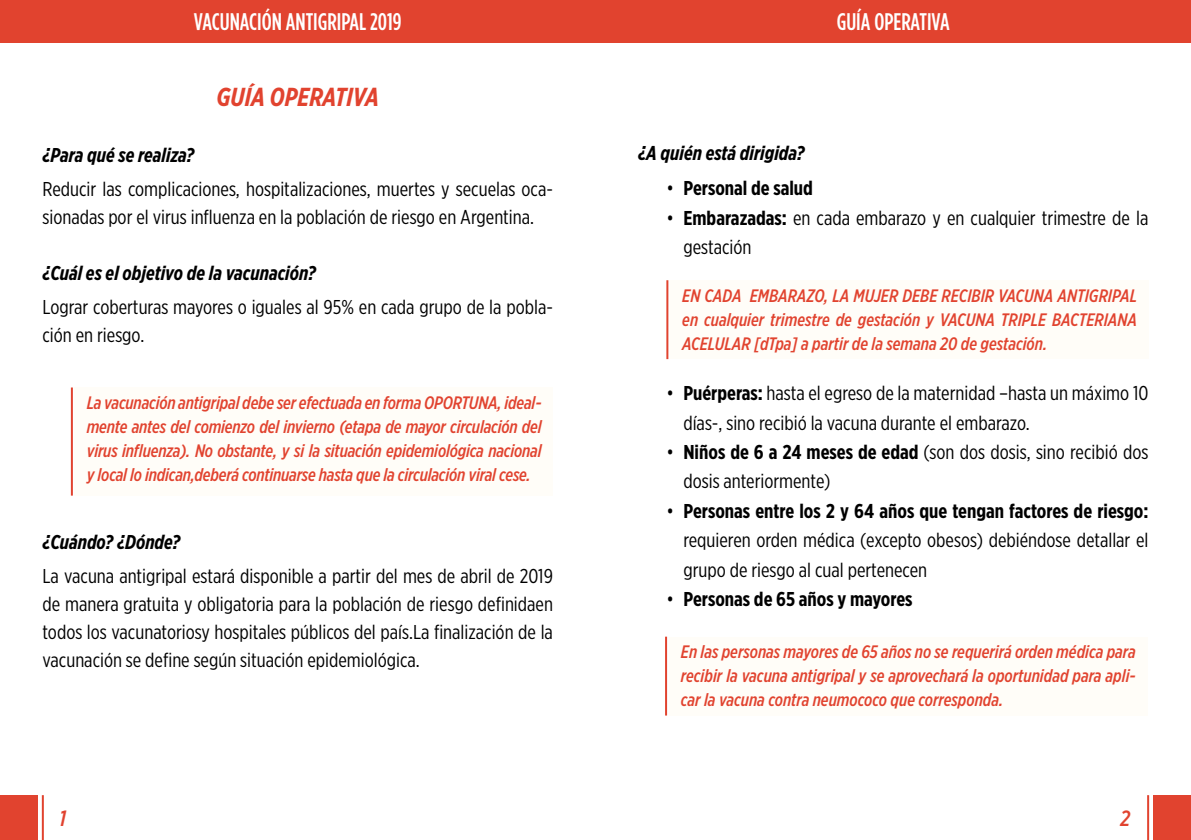
<style>
.page{position:relative;width:1191px;height:840px;background:#fff}
.page>*{position:absolute;margin:0;border:0;box-sizing:border-box;transform-origin:0 0}
.t1{font:italic 700 26px "Gotham X Narrow";color:#e1432f}
.t2{font:500 24px "Gotham Condensed";color:#fff}
.t3{font:italic 500 22px "Gotham X Narrow";color:#e1432f}
.t4{font:20px/28px "Gotham X Narrow";color:#000}
.t5{font:italic 700 20px "Gotham X Narrow";color:#000}
.t6{font:700 20px "Gotham X Narrow";color:#000}
.t7{font:italic 500 18px/24px "Gotham X Narrow";color:#e1432f;text-align:justify}
.s1{font-weight:400}
.s2{font-weight:700}
</style>
<div class="page">
<div style="left:0;top:0;width:1191px;height:43px;background:#e1432f"></div>
<div style="left:0;top:794px;width:38px;height:45px;background:#e1432f"></div>
<hr style="left:42px;top:794px;width:2px;height:45px;background:#e1432f">
<div style="left:1153px;top:794px;width:38px;height:45px;background:#e1432f"></div>
<hr style="left:1147px;top:794px;width:2px;height:45px;background:#e1432f">
<div style="left:75px;top:387px;width:478px;height:108px;background:#fffdf8"></div>
<hr style="left:71px;top:387px;width:2px;height:108px;background:#e1432f">
<div style="left:670px;top:280px;width:478px;height:79px;background:#fffdf8"></div>
<hr style="left:666px;top:280px;width:2px;height:79px;background:#e1432f">
<div style="left:669px;top:636px;width:478px;height:79px;background:#fffdf8"></div>
<hr style="left:665px;top:636px;width:2px;height:79px;background:#e1432f">
<p class="t2" style="left:194px;top:8px;width:209px">VACUNACIÓN ANTIGRIPAL 2019</p>
<p class="t2" style="left:836px;top:8px;width:114px">GUÍA OPERATIVA</p>
<h1 class="t1" style="left:216px;top:81px;width:164px">GUÍA OPERATIVA</h1>
<p class="t5" style="left:43px;top:143px;width:153px">¿Para qué se realiza?</p>
<p class="t4" style="left:43px;top:174px;width:512px">Reducir las complicaciones, hospitalizaciones, muertes y secuelas oca&shy;sionadas por el virus influenza en la población de riesgo en Argentina.</p>
<p class="t5" style="left:43px;top:260px;width:275px">¿Cuál es el objetivo de la vacunación?</p>
<p class="t4" style="left:43px;top:292px;width:512px">Lograr coberturas mayores o iguales al 95% en cada grupo de la pobla&shy;ción en riesgo.</p>
<p class="t7" style="left:87px;top:390px;width:456px">La vacunación antigripal debe ser efectuada en forma OPORTUNA, ideal&shy;mente antes del comienzo del invierno (etapa de mayor circulación del virus influenza). No obstante, y si la situación epidemiológica nacional y local lo indican,deberá continuarse hasta que la circulación viral cese.</p>
<p class="t5" style="left:43px;top:529px;width:139px">¿Cuándo? ¿Dónde?</p>
<p class="t4" style="left:43px;top:561px;width:512px;text-align:justify">La vacuna antigripal estará disponible a partir del mes de abril de 2019 de manera gratuita y obligatoria para la población de riesgo definidaen todos los vacunatoriosy hospitales públicos del país.La finalización de la vacunación se define según situación epidemiológica.</p>
<p class="t5" style="left:638px;top:141px;width:168px">¿A quién está dirigida?</p>
<p class="t6" style="left:666px;top:176px;width:148px"><span class="s1">•</span> Personal de salud</p>
<p class="t4" style="left:683px;top:202px;width:466px;line-height:29.4px;text-indent:-17px">• <span class="s2">Embarazadas:</span> en cada embarazo y en cualquier trimestre de la gestación</p>
<p class="t7" style="left:682px;top:283px;width:456px">EN CADA EMBARAZO, LA MUJER DEBE RECIBIR VACUNA ANTIGRIPAL en cualquier trimestre de gestación y VACUNA TRIPLE BACTERIANA ACELULAR [dTpa] a partir de la semana 20 de gestación.</p>
<p class="t4" style="left:683px;top:378px;width:466px;line-height:29.4px;text-indent:-17px">• <span class="s2">Puérperas:</span> hasta el egreso de la maternidad –hasta un máximo 10 días-, sino recibió la vacuna durante el embarazo.</p>
<p class="t4" style="left:683px;top:436px;width:466px;line-height:29.4px;text-indent:-17px">• <span class="s2">Niños de 6 a 24 meses de edad</span> (son dos dosis, sino recibió dos dosis anteriormente)</p>
<p class="t4" style="left:683px;top:495px;width:466px;line-height:29.4px;text-align:justify;text-indent:-17px">• <span class="s2">Personas entre los 2 y 64 años que tengan factores de riesgo: </span>requieren orden médica (excepto obesos) debiéndose detallar el grupo de riesgo al cual pertenecen</p>
<p class="t6" style="left:666px;top:586px;width:248px"><span class="s1">•</span> Personas de 65 años y mayores</p>
<p class="t7" style="left:681px;top:639px;width:456px">En las personas mayores de 65 años no se requerirá orden médica para recibir la vacuna antigripal y se aprovechará la oportunidad para apli&shy;car la vacuna contra neumococo que corresponda.</p>
<p class="t3" style="left:59px;top:804px;width:8px">1</p>
<p class="t3" style="left:1120px;top:804px;width:11px">2</p>
</div>
